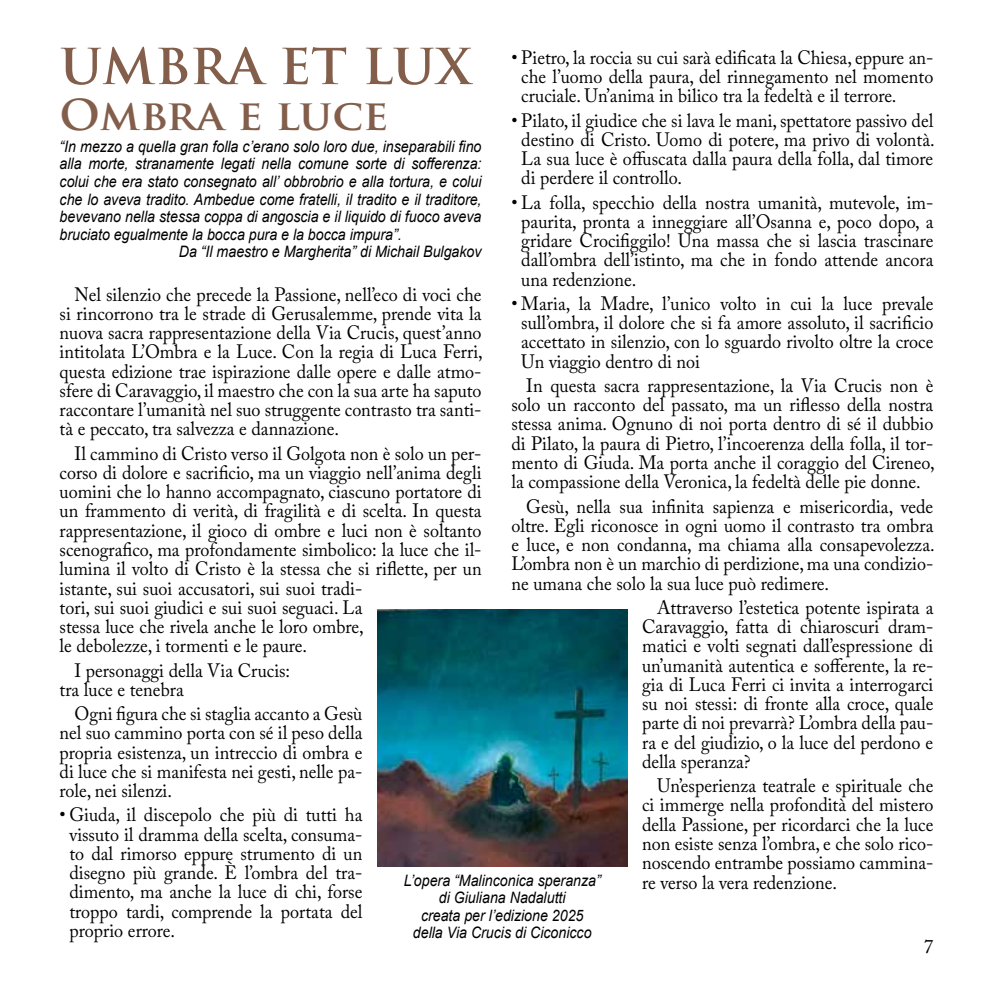
<style>
.page{position:relative;width:993px;height:993px;background:#fff}
.page>*{position:absolute;margin:0;border:0;box-sizing:border-box;transform-origin:0 0}
.t1{font:700 48.12px "Trajan Pro";color:#825e4b;scale:1.05 1}
.t2{font:700 41.65px "Trajan Pro";color:#825e4b;scale:1.05 1}
.t3{font:19.25px/19.2px "Adobe Caslon Pro";color:#000;text-align:justify;scale:.94 1}
.t4{font:19.25px "Adobe Caslon Pro";color:#000}
.t5{font:italic 15.75px/17.5px "Arial";color:#000;text-align:center;scale:.9 1}
</style>
<div class="page">
<img style="left:377px;top:609px;width:250px;height:256px">
<h1 class="t1" style="left:60px;top:37px;width:394px">UMBRA ET LUX</h1>
<h2 class="t2" style="left:60px;top:88px;width:314px">Ombra e luce</h2>
<p class="t3" style="left:521px;top:47px;width:440px;text-indent:-10px">• Pietro, la roccia su cui sarà edificata la Chiesa, eppure an&shy;che l’uomo della paura, del rinnegamento nel momento cruciale. Un’anima in bilico tra la fedeltà e il terrore.</p>
<p class="t3" style="left:521px;top:110px;width:441px;text-indent:-10px">• Pilato, il giudice che si lava le mani, spettatore passivo del destino di Cristo. Uomo di potere, ma privo di volontà.<br>La sua luce è offuscata dalla paura della folla, dal timore di perdere il controllo.</p>
<p class="t3" style="left:521px;top:192px;width:440px;text-indent:-10px">• La folla, specchio della nostra umanità, mutevole, im&shy;paurita, pronta a inneggiare all’Osanna e, poco dopo, a gridare Crocifiggilo! Una massa che si lascia trascinare dall’ombra dell’istinto, ma che in fondo attende ancora una redenzione.</p>
<p class="t3" style="left:521px;top:293px;width:440px;text-indent:-10px">• Maria, la Madre, l’unico volto in cui la luce prevale sull’ombra, il dolore che si fa amore assoluto, il sacrificio accettato in silenzio, con lo sguardo rivolto oltre la croce Un viaggio dentro di noi</p>
<p class="t3" style="left:511px;top:375px;width:451px;text-indent:15px">In questa sacra rappresentazione, la Via Crucis non è solo un racconto del passato, ma un riflesso della nostra stessa anima. Ognuno di noi porta dentro di sé il dubbio di Pilato, la paura di Pietro, l’incoerenza della folla, il tor&shy;mento di Giuda. Ma porta anche il coraggio del Cireneo, la compassione della Veronica, la fedeltà delle pie donne.</p>
<p class="t3" style="left:511px;top:496px;width:451px;text-indent:15px">Gesù, nella sua infinita sapienza e misericordia, vede oltre. Egli riconosce in ogni uomo il contrasto tra ombra e luce, e non condanna, ma chiama alla consapevolezza.<br>L’ombra non è un marchio di perdizione, ma una condizio&shy;ne umana che solo la sua luce può redimere.</p>
<p class="t3" style="left:642px;top:597px;width:311px;text-indent:15px">Attraverso l’estetica potente ispirata a Caravaggio, fatta di chiaroscuri dram&shy;matici e volti segnati dall’espressione di un’umanità autentica e sofferente, la re&shy;gia di Luca Ferri ci invita a interrogarci su noi stessi: di fronte alla croce, quale parte di noi prevarrà? L’ombra della pau&shy;ra e del giudizio, o la luce del perdono e della speranza?</p>
<p class="t3" style="left:642px;top:775px;width:311px;text-indent:15px">Un’esperienza teatrale e spirituale che ci immerge nella profondità del mistero della Passione, per ricordarci che la luce non esiste senza l’ombra, e che solo rico&shy;noscendo entrambe possiamo cammina-</p>
<p class="t5" style="left:403px;top:871px;width:220px">L’opera “Malinconica speranza”</p>
<p class="t3" style="left:642px;top:871px;width:209px">re verso la vera redenzione.</p>
<p class="t5" style="left:413px;top:889px;width:200px">di Giuliana Nadalutti<br>creata per l’edizione 2025 della Via Crucis di Ciconicco</p>
<p class="t5" style="left:60px;top:138px;width:470px">“In mezzo a quella gran folla c’erano solo loro due, inseparabili fino</p>
<p class="t5" style="left:60px;top:155px;width:470px">alla morte, stranamente legati nella comune sorte di sofferenza:</p>
<p class="t5" style="left:60px;top:173px;width:470px">colui che era stato consegnato all’ obbrobrio e alla tortura, e colui</p>
<p class="t5" style="left:60px;top:190px;width:470px">che lo aveva tradito. Ambedue come fratelli, il tradito e il traditore,</p>
<p class="t5" style="left:60px;top:208px;width:470px">bevevano nella stessa coppa di angoscia e il liquido di fuoco aveva</p>
<p class="t5" style="left:60px;top:225px;width:381px">bruciato egualmente la bocca pura e la bocca impura”.</p>
<p class="t5" style="left:179px;top:243px;width:338px">Da “Il maestro e Margherita” di Michail Bulgakov</p>
<p class="t3" style="left:60px;top:284px;width:451px;text-indent:15px">Nel silenzio che precede la Passione, nell’eco di voci che si rincorrono tra le strade di Gerusalemme, prende vita la nuova sacra rappresentazione della Via Crucis, quest’anno intitolata L’Ombra e la Luce. Con la regia di Luca Ferri, questa edizione trae ispirazione dalle opere e dalle atmo&shy;sfere di Caravaggio, il maestro che con la sua arte ha saputo raccontare l’umanità nel suo struggente contrasto tra santi&shy;tà e peccato, tra salvezza e dannazione.</p>
<p class="t3" style="left:60px;top:443px;width:450px;text-align:left;text-indent:15px">Il cammino di Cristo verso il Golgota non è solo un per&shy;corso di dolore e sacrificio, ma un viaggio nell’anima degli uomini che lo hanno accompagnato, ciascuno portatore di un frammento di verità, di fragilità e di scelta. In questa rappresentazione, il gioco di ombre e luci non è soltanto scenografico, ma profondamente simbolico: la luce che il&shy;lumina il volto di Cristo è la stessa che si riflette, per un istante, sui suoi accusatori, sui suoi tradi-<br>tori, sui suoi giudici e sui suoi seguaci. La<br>stessa luce che rivela anche le loro ombre,<br>le debolezze, i tormenti e le paure.</p>
<p class="t3" style="left:60px;top:660px;width:247px;text-indent:15px">I personaggi della Via Crucis: tra luce e tenebra</p>
<p class="t3" style="left:60px;top:703px;width:323px;text-indent:15px">Ogni figura che si staglia accanto a Gesù nel suo cammino porta con sé il peso della propria esistenza, un intreccio di ombra e di luce che si manifesta nei gesti, nelle pa&shy;role, nei silenzi.</p>
<p class="t3" style="left:69px;top:804px;width:313px;text-indent:-10px">• Giuda, il discepolo che più di tutti ha vissuto il dramma della scelta, consuma&shy;to dal rimorso eppure strumento di un disegno più grande. È l’ombra del tra&shy;dimento, ma anche la luce di chi, forse troppo tardi, comprende la portata del proprio errore.</p>
<p class="t4" style="left:923px;top:935px;width:11px">7</p>
</div>
